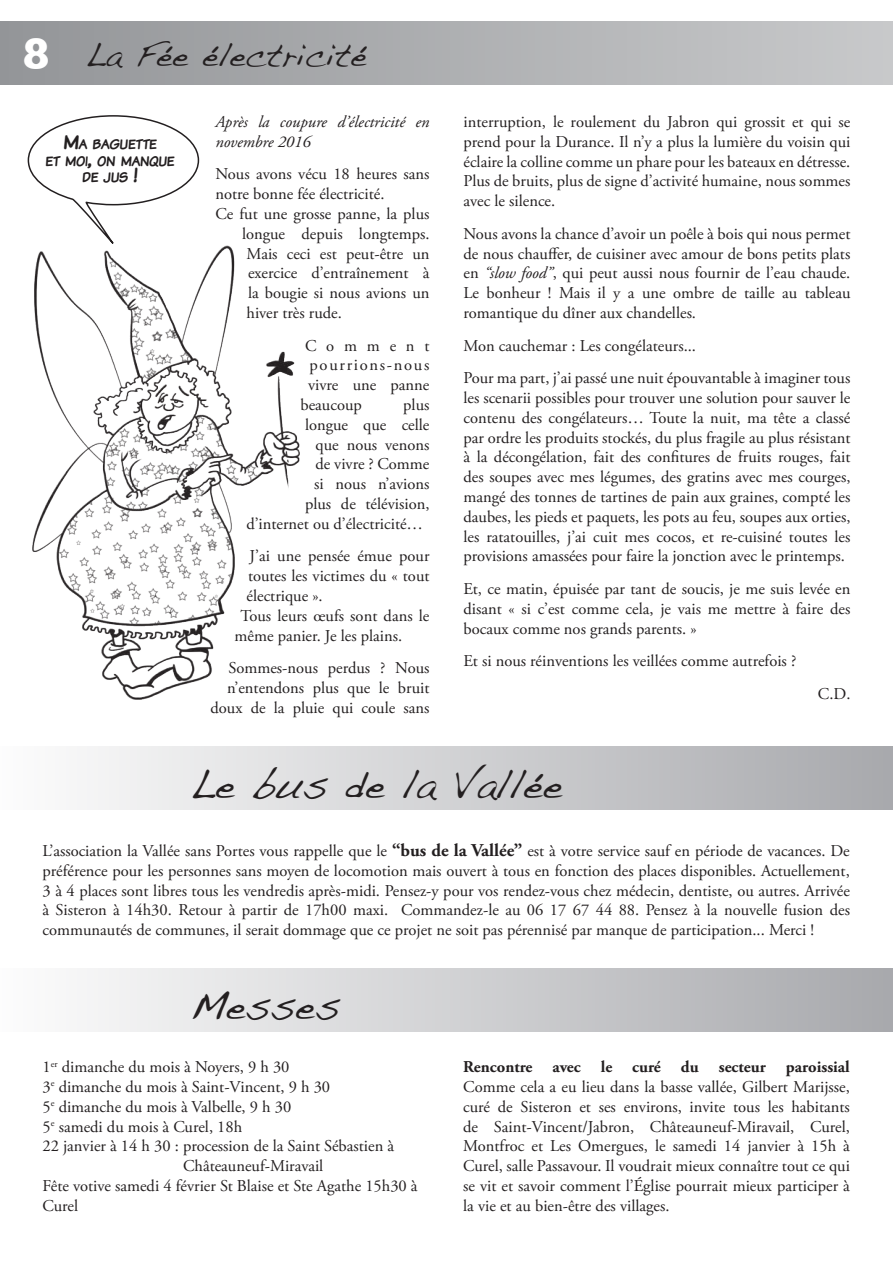
<style>
.page{position:relative;width:893px;height:1263px;background:#fff}
.page>*{position:absolute;margin:0;border:0;box-sizing:border-box;transform-origin:0 0}
.t1{font:700 45px "Gill Sans";color:#fff}
.t2{font:40.5px "Handwriting Dakota";color:#231f20}
.t3{font:33px "Handwriting Dakota";color:#231f20}
.t4{font:16.5px/19.8px "Adobe Garamond Pro";color:#231f20;text-align:justify}
.t5{font:italic 16.5px/19.8px "Adobe Garamond Pro";color:#231f20}
.t6{font:700 16.5px "Adobe Garamond Pro";color:#231f20}
.t7{font:16.5px "Adobe Garamond Pro";letter-spacing:.105em;color:#231f20}
.t8{font:16.5px "Adobe Garamond Pro";letter-spacing:.595em;color:#231f20}
.t9{font:700 14.7px/16.5px "Komika Text";color:#231f20;text-align:center}
.s1{font-size:21px}
.s2{font-style:italic}
.s3{font-weight:700;font-size:18px}
</style>
<div class="page">
<div style="left:0;top:21px;width:893px;height:64px;background:linear-gradient(to right,#939598,#c8c9cb)"></div>
<img style="left:33px;top:246px;width:266px;height:453px">
<svg style="left:27px;top:115px;width:173px;height:129px"></svg>
<div style="left:0;top:968px;width:893px;height:63px;background:linear-gradient(to right,#fdfdfd,#a8a9ad)"></div>
<div style="left:0;top:746px;width:893px;height:64px;background:linear-gradient(to right,#fdfdfd,#a8a9ad)"></div>
<h1 class="t1" style="left:23px;top:27px;width:28px">8</h1>
<h3 class="t3" style="left:85px;top:35px;width:283px">La Fée électricité</h3>
<p class="t9" style="left:45px;top:136px;width:130px"><span class="s1">M</span>A BAGUETTE<br>ET MOI<span class="s1">,</span> ON MANQUE<br>DE JUS <span class="s1">!</span></p>
<p class="t5" style="left:215px;top:112px;width:216px">Après la coupure d’électricité en novembre 2016</p>
<p class="t4" style="left:215px;top:165px;width:216px">Nous avons vécu 18 heures sans</p>
<p class="t4" style="left:215px;top:185px;width:171px">notre bonne fée électricité.</p>
<p class="t4" style="left:215px;top:204px;width:216px">Ce fut une grosse panne, la plus</p>
<p class="t4" style="left:242px;top:224px;width:189px">longue depuis longtemps.</p>
<p class="t4" style="left:247px;top:244px;width:184px">Mais ceci est peut-être un</p>
<p class="t4" style="left:248px;top:264px;width:183px">exercice d’entraînement à</p>
<p class="t4" style="left:248px;top:284px;width:183px">la bougie si nous avions un</p>
<p class="t4" style="left:247px;top:303px;width:97px">hiver très rude.</p>
<p class="t8" style="left:305px;top:335px;width:126px">Comment</p>
<p class="t7" style="left:310px;top:355px;width:121px">pourrions-nous</p>
<p class="t4" style="left:308px;top:376px;width:123px">vivre une panne</p>
<p class="t4" style="left:301px;top:395px;width:63px">beaucoup</p>
<p class="t4" style="left:403px;top:395px;width:28px">plus</p>
<p class="t4" style="left:305px;top:415px;width:126px">longue que celle</p>
<p class="t4" style="left:316px;top:435px;width:115px">que nous venons</p>
<p class="t4" style="left:316px;top:455px;width:115px">de vivre ? Comme</p>
<p class="t4" style="left:314px;top:475px;width:117px">si nous n’avions</p>
<p class="t4" style="left:305px;top:494px;width:126px">plus de télévision,</p>
<p class="t4" style="left:247px;top:514px;width:178px">d’internet ou d’électricité…</p>
<p class="t4" style="left:250px;top:547px;width:181px">J’ai une pensée émue pour</p>
<p class="t4" style="left:248px;top:567px;width:183px">toutes les victimes du « tout</p>
<p class="t4" style="left:247px;top:586px;width:78px">électrique ».</p>
<p class="t4" style="left:241px;top:606px;width:190px">Tous leurs œufs sont dans le</p>
<p class="t4" style="left:235px;top:626px;width:169px">même panier. Je les plains.</p>
<p class="t4" style="left:211px;top:659px;width:220px;text-align:right">Sommes-nous perdus ? Nous n’entendons plus que le bruit doux de la pluie qui coule sans</p>
<p class="t4" style="left:463px;top:113px;width:388px">interruption, le roulement du Jabron qui grossit et qui se prend pour la Durance. Il n’y a plus la lumière du voisin qui éclaire la colline comme un phare pour les bateaux en détresse.<br>Plus de bruits, plus de signe d’activité humaine, nous sommes avec le silence.</p>
<p class="t4" style="left:463px;top:224px;width:388px">Nous avons la chance d’avoir un poêle à bois qui nous permet de nous chauffer, de cuisiner avec amour de bons petits plats en <span class="s2">“slow food”</span>, qui peut aussi nous fournir de l’eau chaude.<br>Le bonheur ! Mais il y a une ombre de taille au tableau romantique du dîner aux chandelles.</p>
<p class="t4" style="left:463px;top:330px;width:388px;line-height:32.5px">Mon cauchemar : Les congélateurs...<br>Pour ma part, j’ai passé une nuit épouvantable à imaginer tous</p>
<p class="t4" style="left:463px;top:388px;width:388px">les scenarii possibles pour trouver une solution pour sauver le contenu des congélateurs… Toute la nuit, ma tête a classé par ordre les produits stockés, du plus fragile au plus résistant à la décongélation, fait des confitures de fruits rouges, fait des soupes avec mes légumes, des gratins avec mes courges, mangé des tonnes de tartines de pain aux graines, compté les daubes, les pieds et paquets, les pots au feu, soupes aux orties, les ratatouilles, j’ai cuit mes cocos, et re-cuisiné toutes les provisions amassées pour faire la jonction avec le printemps.</p>
<p class="t4" style="left:463px;top:579px;width:388px">Et, ce matin, épuisée par tant de soucis, je me suis levée en disant « si c’est comme cela, je vais me mettre à faire des bocaux comme nos grands parents. »</p>
<p class="t4" style="left:463px;top:651px;width:334px">Et si nous réinventions les veillées comme autrefois ?</p>
<p class="t4" style="left:818px;top:684px;width:34px">C.D.</p>
<h2 class="t2" style="left:190px;top:760px;width:375px">Le bus de la Vallée</h2>
<p class="t4" style="left:43px;top:841px;width:809px">L’association la Vallée sans Portes vous rappelle que le <span class="s3">“bus de la Vallée”</span> est à votre service sauf en période de vacances. De préférence pour les personnes sans moyen de locomotion mais ouvert à tous en fonction des places disponibles. Actuellement, 3 à 4 places sont libres tous les vendredis après-midi. Pensez-y pour vos rendez-vous chez médecin, dentiste, ou autres. Arrivée à Sisteron à 14h30. Retour à partir de 17h00 maxi. Commandez-le au 06 17 67 44 88. Pensez à la nouvelle fusion des communautés de communes, il serait dommage que ce projet ne soit pas pérennisé par manque de participation... Merci !</p>
<h2 class="t2" style="left:190px;top:981px;width:152px">Messes</h2>
<p class="t4" style="left:43px;top:1057px;width:248px">1<sup>er</sup> dimanche du mois à Noyers, 9 h 30</p>
<p class="t4" style="left:43px;top:1077px;width:289px">3<sup>e</sup> dimanche du mois à Saint-Vincent, 9 h 30</p>
<p class="t4" style="left:43px;top:1097px;width:250px">5<sup>e</sup> dimanche du mois à Valbelle, 9 h 30</p>
<p class="t4" style="left:43px;top:1117px;width:201px">5<sup>e</sup> samedi du mois à Curel, 18h</p>
<p class="t4" style="left:43px;top:1137px;width:353px">22 janvier à 14 h 30 : procession de la Saint Sébastien à</p>
<p class="t4" style="left:183px;top:1156px;width:142px">Châteauneuf-Miravail</p>
<p class="t4" style="left:43px;top:1176px;width:377px">Fête votive samedi 4 février St Blaise et Ste Agathe 15h30 à</p>
<p class="t4" style="left:43px;top:1196px;width:37px">Curel</p>
<p class="t6" style="left:463px;top:1057px;width:388px">Rencontre avec le curé du secteur paroissial</p>
<p class="t4" style="left:463px;top:1077px;width:388px">Comme cela a eu lieu dans la basse vallée, Gilbert Marijsse, curé de Sisteron et ses environs, invite tous les habitants de Saint-Vincent/Jabron, Châteauneuf-Miravail, Curel, Montfroc et Les Omergues, le samedi 14 janvier à 15h à Curel, salle Passavour. Il voudrait mieux connaître tout ce qui se vit et savoir comment l’Église pourrait mieux participer à la vie et au bien-être des villages.</p>
</div>
